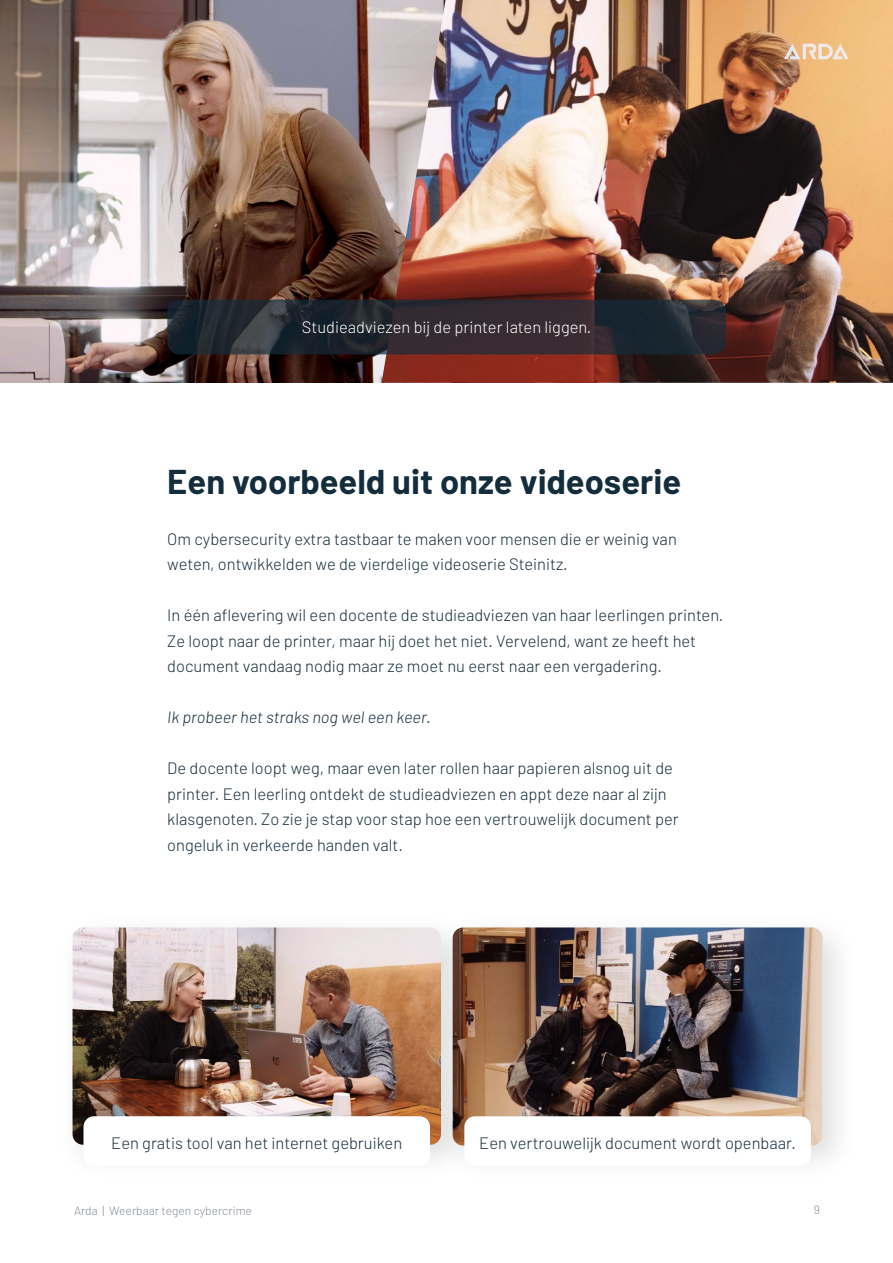
<style>
.page{position:relative;width:893px;height:1263px;background:#fff}
.page>*{position:absolute;margin:0;border:0;box-sizing:border-box;transform-origin:0 0}
.Main_Kop_1{font:700 34.5px "Barlow";color:#142d3c}
.Brood{font:300 16.5px/25.5px "Barlow";color:#142d3c}
.Brood-2{font:300 16.5px "Barlow";color:#fff}
.Brood-3{font:italic 300 16.5px "Barlow";color:#142d3c}
.t1{font:300 12px "Barlow";color:#868d95}
</style>
<div class="page">
<img style="left:0;top:0;width:382px;height:383px">
<img style="left:382px;top:0;width:511px;height:383px">
<svg style="left:167px;top:300px;width:559px;height:54px;background:#292a31"></svg>
<img style="left:73px;top:927px;width:364px;height:218px">
<div style="left:84px;top:1116px;width:346px;height:50px;background:#fff;border-radius:11px"></div>
<div style="left:437px;top:912px;width:422px;height:270px;background:#231f20;opacity:.15"></div>
<img style="left:453px;top:927px;width:370px;height:218px">
<div style="left:464px;top:1116px;width:347px;height:50px;background:#fff;border-radius:11px"></div>
<svg style="left:784px;top:44px;width:65px;height:15px"></svg>
<p class="Brood-2" style="left:302px;top:316px;width:291px">Studieadviezen bij de printer laten liggen.</p>
<p class="Main_Kop_1" style="left:167px;top:460px;width:515px">Een voorbeeld uit onze videoserie</p>
<p class="Brood" style="left:167px;top:526px;width:511px">Om cybersecurity extra tastbaar te maken voor mensen die er weinig van weten, ontwikkelden we de vierdelige videoserie Steinitz.</p>
<p class="Brood" style="left:167px;top:602px;width:558px">In één aflevering wil een docente de studieadviezen van haar leerlingen printen.<br>Ze loopt naar de printer, maar hij doet het niet. Vervelend, want ze heeft het document vandaag nodig maar ze moet nu eerst naar een vergadering.</p>
<p class="Brood-3" style="left:167px;top:707px;width:265px">Ik probeer het straks nog wel een keer.</p>
<p class="Brood" style="left:167px;top:755px;width:513px">De docente loopt weg, maar even later rollen haar papieren alsnog uit de printer. Een leerling ontdekt de studieadviezen en appt deze naar al zijn klasgenoten. Zo zie je stap voor stap hoe een vertrouwelijk document per ongeluk in verkeerde handen valt.</p>
<p class="Brood" style="left:111px;top:1130px;width:292px">Een gratis tool van het internet gebruiken</p>
<p class="Brood" style="left:479px;top:1130px;width:318px">Een vertrouwelijk document wordt openbaar.</p>
<p class="t1" style="left:74px;top:1203px;width:179px">Arda | Weerbaar tegen cybercrime</p>
<p class="t1" style="left:814px;top:1202px;width:8px">9</p>
</div>
